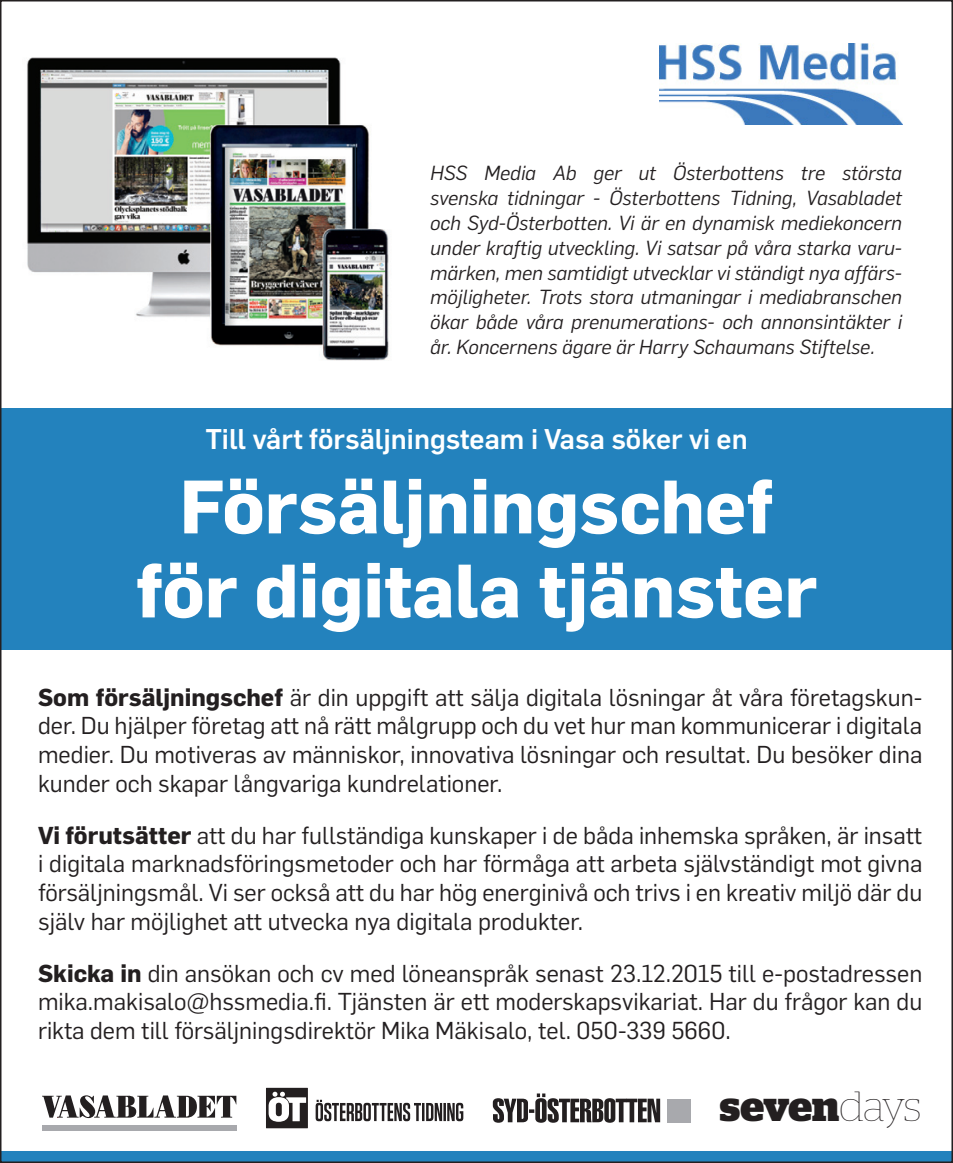
<style>
.page{position:relative;width:953px;height:1163px;background:#fff}
.page>*{position:absolute;margin:0;border:0;box-sizing:border-box;transform-origin:0 0}
.t1{font:700 74px/84px "Flama";color:#fff;text-align:center}
.t2{font:700 42px "Stag";letter-spacing:-.005em;color:#231f20}
.t3{font:500 28px "Flama";color:#fff}
.t4{font:24px/28.8px "Flama";color:#231f20;text-align:justify}
.t5{font:italic 20px/24.8px "Flama";color:#231f20;text-align:justify}
.s1{font-weight:700}
.s2{font-weight:100}
</style>
<div class="page">
<div style="left:0;top:408px;width:952px;height:242px;background:#2382bd"></div>
<img style="left:659px;top:44px;width:243px;height:81px">
<img style="left:27px;top:57px;width:362px;height:303px">
<svg style="left:493px;top:1093px;width:167px;height:29px"></svg>
<div style="left:666px;top:1098px;width:24px;height:24px;background:#a8a9ad"></div>
<svg style="left:42px;top:1095px;width:194px;height:23px"></svg>
<div style="left:42px;top:1124px;width:194px;height:6px;background:#a8a9ad"></div>
<svg style="left:315px;top:1099px;width:148px;height:21px"></svg>
<div style="left:266px;top:1087px;width:42px;height:41px;background:#231f20"></div>
<svg style="left:268px;top:1091px;width:38px;height:30px"></svg>
<div style="left:0;top:1150px;width:952px;height:12px;background:#2382bd"></div>
<p class="t5" style="left:430px;top:160px;width:473px">HSS Media Ab ger ut Österbottens tre största svenska tidningar - Österbottens Tidning, Vasabladet och Syd-Österbotten. Vi är en dynamisk mediekoncern under kraftig utveckling. Vi satsar på våra starka varu&shy;märken, men samtidigt utvecklar vi ständigt nya affärs&shy;möjligheter. Trots stora utmaningar i mediabranschen ökar både våra prenumerations- och annonsintäkter i år. Koncernens ägare är Harry Schaumans Stiftelse.</p>
<p class="t3" style="left:205px;top:418px;width:543px">Till vårt försäljningsteam i Vasa söker vi en</p>
<h1 class="t1" style="left:136px;top:461px;width:682px">Försäljningschef för digitala tjänster</h1>
<p class="t4" style="left:38px;top:681px;width:885px"><span class="s1">Som försäljningschef</span> är din uppgift att sälja digitala lösningar åt våra företagskun&shy;der. Du hjälper företag att nå rätt målgrupp och du vet hur man kommunicerar i digitala medier. Du motiveras av människor, innovativa lösningar och resultat. Du besöker dina kunder och skapar långvariga kundrelationer.</p>
<p class="t4" style="left:38px;top:819px;width:885px"><span class="s1">Vi förutsätter</span> att du har fullständiga kunskaper i de båda inhemska språken, är insatt i digitala marknadsföringsmetoder och har förmåga att arbeta självständigt mot givna försäljningsmål. Vi ser också att du har hög energinivå och trivs i en kreativ miljö där du själv har möjlighet att utvecka nya digitala produkter.</p>
<p class="t4" style="left:38px;top:957px;width:885px"><span class="s1">Skicka in</span> din ansökan och cv med löneanspråk senast 23.12.2015 till e-postadressen mika.makisalo@hssmedia.fi. Tjänsten är ett moderskapsvikariat. Har du frågor kan du rikta dem till försäljningsdirektör Mika Mäkisalo, tel. 050-339 5660.</p>
<h2 class="t2" style="left:719px;top:1090px;width:203px">seven<span class="s2">days</span></h2>
</div>
